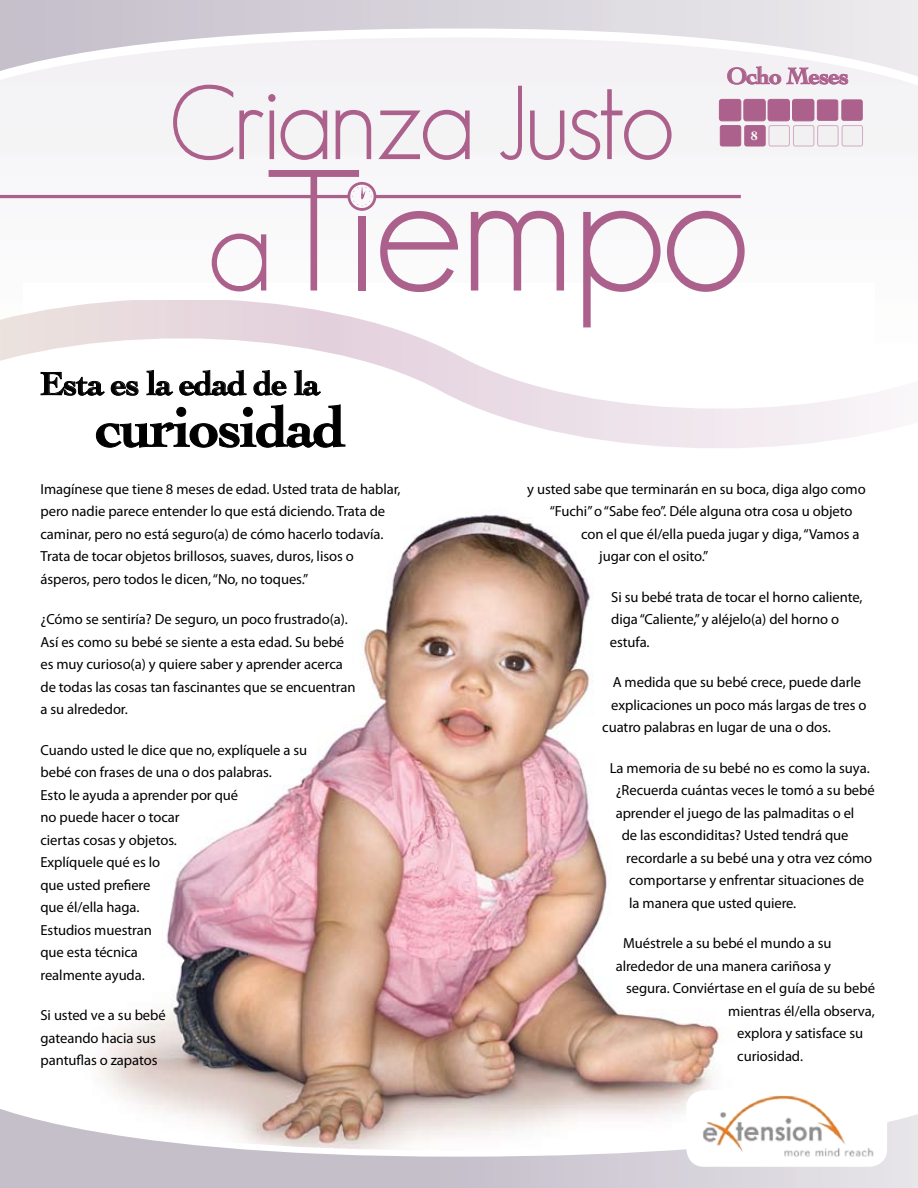
<style>
.page{position:relative;width:918px;height:1188px;background:#fff}
.page>*{position:absolute;margin:0;border:0;box-sizing:border-box;transform-origin:0 0}
.t1{font:700 58.2px "Cochin";letter-spacing:-.025em;color:#000}
.t2{font:700 33.9px "Cochin";letter-spacing:-.025em;color:#000}
.t3{font:700 24px "Cochin";letter-spacing:-.025em;color:#ac618d}
.t4{font:14.7px/22.5px "Myriad Pro";letter-spacing:-.005em;color:#000}
.t5{font:700 12.9px "Cochin";color:#fff}
</style>
<div class="page">
<div style="left:0;top:0;width:918px;height:500px;background:#faf9fb"></div>
<img style="left:99px;top:514px;width:622px;height:574px">
<svg style="left:0;top:327px;width:764px;height:121px"></svg>
<svg style="left:0;top:1088px;width:918px;height:100px"></svg>
<svg style="left:0;top:0;width:911px;height:74px"></svg>
<div style="left:686px;top:1090px;width:201px;height:77px;background:#fff;border-radius:18px"></div>
<img style="left:703px;top:1095px;width:171px;height:62px">
<svg style="left:727px;top:62px;width:121px;height:23px"></svg>
<div style="left:719px;top:99px;width:22px;height:22px;background:#ac618d;border-radius:3px"></div>
<div style="left:719px;top:99px;width:22px;height:22px;border:1px solid #ac618d;border-radius:3px"></div>
<div style="left:769px;top:126px;width:20px;height:20px;background:#f0eef0;border-radius:2px"></div>
<div style="left:768px;top:125px;width:22px;height:22px;border:1px solid #ac618d;border-radius:2px"></div>
<div style="left:817px;top:100px;width:21px;height:20px;background:#ac618d;border-radius:2px"></div>
<div style="left:817px;top:99px;width:21px;height:22px;border:1px solid #ac618d;border-radius:2px"></div>
<div style="left:768px;top:99px;width:21px;height:22px;background:#ac618d;border-radius:3px"></div>
<div style="left:768px;top:99px;width:22px;height:22px;border:1px solid #ac618d;border-radius:3px"></div>
<div style="left:818px;top:126px;width:20px;height:20px;background:#f0eef0;border-radius:2px"></div>
<div style="left:817px;top:125px;width:22px;height:22px;border:1px solid #ac618d;border-radius:2px"></div>
<div style="left:720px;top:126px;width:21px;height:20px;background:#ac618d;border-radius:2px"></div>
<div style="left:720px;top:125px;width:21px;height:22px;border:1px solid #ac618d;border-radius:2px"></div>
<div style="left:744px;top:99px;width:21px;height:22px;background:#ac618d;border-radius:3px"></div>
<div style="left:743px;top:99px;width:23px;height:22px;border:1px solid #ac618d;border-radius:3px"></div>
<div style="left:793px;top:126px;width:21px;height:20px;background:#f0eef0;border-radius:2px"></div>
<div style="left:793px;top:125px;width:21px;height:22px;border:1px solid #ac618d;border-radius:2px"></div>
<div style="left:842px;top:100px;width:20px;height:20px;background:#ac618d;border-radius:2px"></div>
<div style="left:841px;top:99px;width:22px;height:22px;border:1px solid #ac618d;border-radius:2px"></div>
<div style="left:793px;top:99px;width:21px;height:22px;background:#ac618d;border-radius:3px"></div>
<div style="left:792px;top:99px;width:22px;height:22px;border:1px solid #ac618d;border-radius:3px"></div>
<div style="left:842px;top:126px;width:21px;height:20px;background:#f0eef0;border-radius:2px"></div>
<div style="left:842px;top:125px;width:21px;height:22px;border:1px solid #ac618d;border-radius:2px"></div>
<div style="left:745px;top:126px;width:20px;height:20px;background:#ac618d;border-radius:2px"></div>
<div style="left:744px;top:125px;width:22px;height:22px;border:1px solid #ac618d;border-radius:2px"></div>
<svg style="left:40px;top:372px;width:65px;height:24px"></svg>
<svg style="left:111px;top:381px;width:28px;height:15px"></svg>
<svg style="left:146px;top:370px;width:101px;height:26px"></svg>
<svg style="left:253px;top:370px;width:34px;height:26px"></svg>
<svg style="left:294px;top:370px;width:27px;height:26px"></svg>
<svg style="left:96px;top:404px;width:250px;height:44px"></svg>
<svg style="left:173px;top:85px;width:60px;height:75px"></svg>
<svg style="left:239px;top:94px;width:88px;height:66px"></svg>
<svg style="left:336px;top:110px;width:35px;height:49px"></svg>
<svg style="left:378px;top:110px;width:92px;height:50px"></svg>
<svg style="left:500px;top:86px;width:22px;height:74px"></svg>
<svg style="left:530px;top:89px;width:142px;height:71px"></svg>
<svg style="left:0;top:170px;width:745px;height:157px"></svg>
<h2 class="t2" style="left:40px;top:364px;width:281px">Esta es la edad de la</h2>
<h1 class="t1" style="left:96px;top:393px;width:251px">curiosidad</h1>
<p class="t4" style="left:40px;top:478px;width:362px">Imagínese que tiene 8 meses de edad. Usted trata de hablar, pero nadie parece entender lo que está diciendo. Trata de caminar, pero no está seguro(a) de cómo hacerlo todavía.<br>Trata de tocar objetos brillosos, suaves, duros, lisos o ásperos, pero todos le dicen, “No, no toques.”</p>
<p class="t4" style="left:40px;top:608px;width:317px">¿Cómo se sentiría? De seguro, un poco frustrado(a).<br>Así es como su bebé se siente a esta edad. Su bebé es muy curioso(a) y quiere saber y aprender acerca de todas las cosas tan fascinantes que se encuentran a su alrededor.</p>
<p class="t4" style="left:40px;top:738px;width:268px">Cuando usted le dice que no, explíquele a su bebé con frases de una o dos palabras.<br>Esto le ayuda a aprender por qué<br>no puede hacer o tocar<br>ciertas cosas y objetos.<br>Explíquele qué es lo<br>que usted prefiere<br>que él/ella haga.<br>Estudios muestran<br>que esta técnica<br>realmente ayuda.</p>
<p class="t4" style="left:40px;top:1004px;width:127px">Si usted ve a su bebé gateando hacia sus pantuflas o zapatos</p>
<h3 class="t3" style="left:727px;top:62px;width:124px">Ocho Meses</h3>
<p class="t5" style="left:751px;top:128px;width:8px">8</p>
<p class="t4" style="left:527px;top:477px;width:340px">y usted sabe que terminarán en su boca, diga algo como</p>
<p class="t4" style="left:550px;top:500px;width:304px">“Fuchi” o “Sabe feo”. Déle alguna otra cosa u objeto</p>
<p class="t4" style="left:581px;top:522px;width:280px">con el que él/ella pueda jugar y diga, “Vamos a</p>
<p class="t4" style="left:599px;top:545px;width:111px">jugar con el osito.”</p>
<p class="t4" style="left:610px;top:585px;width:254px">Si su bebé trata de tocar el horno caliente, diga “Caliente,” y aléjelo(a) del horno o estufa.</p>
<p class="t4" style="left:613px;top:671px;width:250px">A medida que su bebé crece, puede darle</p>
<p class="t4" style="left:611px;top:693px;width:257px">explicaciones un poco más largas de tres o</p>
<p class="t4" style="left:602px;top:716px;width:230px">cuatro palabras en lugar de una o dos.</p>
<p class="t4" style="left:610px;top:756px;width:261px">La memoria de su bebé no es como la suya.</p>
<p class="t4" style="left:616px;top:779px;width:261px">¿Recuerda cuántas veces le tomó a su bebé</p>
<p class="t4" style="left:616px;top:801px;width:240px">aprender el juego de las palmaditas o el</p>
<p class="t4" style="left:622px;top:824px;width:228px">de las escondiditas? Usted tendrá que</p>
<p class="t4" style="left:626px;top:846px;width:248px">recordarle a su bebé una y otra vez cómo</p>
<p class="t4" style="left:629px;top:869px;width:236px">comportarse y enfrentar situaciones de</p>
<p class="t4" style="left:629px;top:891px;width:169px">la manera que usted quiere.</p>
<p class="t4" style="left:623px;top:932px;width:210px">Muéstrele a su bebé el mundo a su</p>
<p class="t4" style="left:616px;top:954px;width:217px">alrededor de una manera cariñosa y</p>
<p class="t4" style="left:626px;top:977px;width:250px">segura. Conviértase en el guía de su bebé</p>
<p class="t4" style="left:728px;top:999px;width:148px">mientras él/ella observa,</p>
<p class="t4" style="left:737px;top:1022px;width:128px">explora y satisface su</p>
<p class="t4" style="left:737px;top:1044px;width:67px">curiosidad.</p>
</div>
